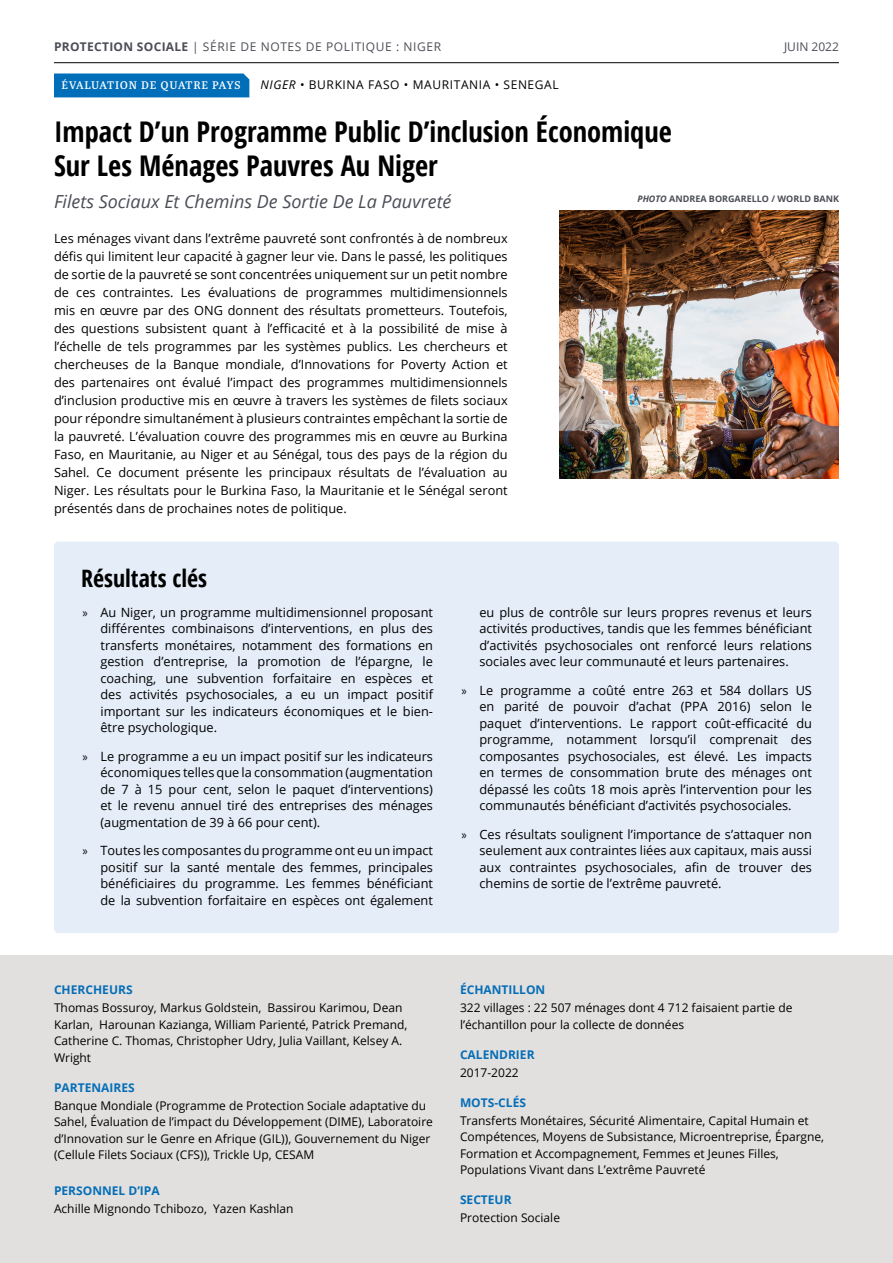
<style>
.page{position:relative;width:893px;height:1263px;background:#fff}
.page>*{position:absolute;margin:0;border:0;box-sizing:border-box;transform-origin:0 0}
.t1{font:700 condensed 28.5px/34.5px "Open Sans";color:#000}
.t2{font:700 condensed 24px "Open Sans";color:#000}
.t3{font:italic 18px "Open Sans";color:#4b4e56}
.t4{font:12.75px/16.5px "Open Sans";color:#000;text-align:justify}
.t5{font:12px/16.5px "Open Sans";color:#000}
.t6{font:700 12px "Open Sans";color:#056eb7}
.t7{font:12px "Open Sans";letter-spacing:.05em;color:#4b4e56}
.t8{font:12px "Open Sans";letter-spacing:.05em;color:#000}
.t9{font:600 12px "Bagatela";letter-spacing:.05em;color:#fff}
.t10{font:12px "Open Sans";color:#4b4e56}
.t11{font:700 9px "Open Sans";color:#4b4e56}
.s1{font-weight:700}
.s2{font-style:italic}
.s3{font-family:"Myriad Pro"}
</style>
<div class="page">
<div style="left:54px;top:74px;width:195px;height:23px;background:#006eb9"></div>
<div style="left:0;top:955px;width:893px;height:308px;background:#e2e0df"></div>
<div style="left:54px;top:542px;width:785px;height:391px;background:#e4edf8;border-radius:4px"></div>
<hr style="left:54px;top:62px;width:785px;height:1px;background:#000">
<img style="left:560px;top:210px;width:279px;height:268px">
<p class="t7" style="left:54px;top:39px;width:389px"><span class="s1">PROTECTION SOCIALE</span> | SÉRIE DE NOTES DE POLITIQUE : NIGER</p>
<p class="t9" style="left:62px;top:77px;width:180px">ÉVALUATION DE QUATRE PAYS</p>
<p class="t8" style="left:261px;top:77px;width:300px"><span class="s2">NIGER</span> • BURKINA FASO • MAURITANIA • SENEGAL</p>
<h1 class="t1" style="left:54px;top:113px;width:619px">Impact D’un Programme Public D’inclusion Économique<br>Sur Les Ménages Pauvres Au Niger</h1>
<p class="t10" style="left:784px;top:39px;width:56px">JUIN 2022</p>
<h3 class="t3" style="left:54px;top:189px;width:399px">Filets Sociaux Et Chemins De Sortie De La Pauvreté</h3>
<p class="t11" style="left:637px;top:192px;width:203px"><span class="s2">PHOTO</span> ANDREA BORGARELLO / WORLD BANK</p>
<p class="t4" style="left:54px;top:229px;width:455px;line-height:18px">Les ménages vivant dans l’extrême pauvreté sont confrontés à de nombreux défis qui limitent leur capacité à gagner leur vie. Dans le passé, les politiques de sortie de la pauvreté se sont concentrées uniquement sur un petit nombre de ces contraintes. Les évaluations de programmes multidimensionnels mis en œuvre par des ONG donnent des résultats prometteurs. Toutefois, des questions subsistent quant à l’efficacité et à la possibilité de mise à l’échelle de tels programmes par les systèmes publics. Les chercheurs et chercheuses de la Banque mondiale, d’Innovations for Poverty Action et des partenaires ont évalué l’impact des programmes multidimensionnels d’inclusion productive mis en œuvre à travers les systèmes de filets sociaux pour répondre simultanément à plusieurs contraintes empêchant la sortie de la pauvreté. L’évaluation couvre des programmes mis en œuvre au Burkina Faso, en Mauritanie, au Niger et au Sénégal, tous des pays de la région du Sahel. Ce document présente les principaux résultats de l’évaluation au Niger. Les résultats pour le Burkina Faso, la Mauritanie et le Sénégal seront présentés dans de prochaines notes de politique.</p>
<h2 class="t2" style="left:81px;top:561px;width:128px">Résultats clés</h2>
<p class="t4" style="left:101px;top:604px;width:334px;text-indent:-18px"><span class="s3">»</span> Au Niger, un programme multidimensionnel proposant différentes combinaisons d’interventions, en plus des transferts monétaires, notamment des formations en gestion d’entreprise, la promotion de l’épargne, le coaching, une subvention forfaitaire en espèces et des activités psychosociales, a eu un impact positif important sur les indicateurs économiques et le bien&shy;être psychologique.</p>
<p class="t4" style="left:101px;top:748px;width:334px;text-indent:-18px"><span class="s3">»</span> Le programme a eu un impact positif sur les indicateurs économiques telles que la consommation (augmentation de 7 à 15 pour cent, selon le paquet d’interventions) et le revenu annuel tiré des entreprises des ménages (augmentation de 39 à 66 pour cent).</p>
<p class="t4" style="left:101px;top:842px;width:334px;text-indent:-18px"><span class="s3">»</span> Toutes les composantes du programme ont eu un impact positif sur la santé mentale des femmes, principales bénéficiaires du programme. Les femmes bénéficiant de la subvention forfaitaire en espèces ont également</p>
<p class="t4" style="left:479px;top:604px;width:334px">eu plus de contrôle sur leurs propres revenus et leurs activités productives, tandis que les femmes bénéficiant d’activités psychosociales ont renforcé leurs relations sociales avec leur communauté et leurs partenaires.</p>
<p class="t4" style="left:479px;top:682px;width:334px;text-indent:-18px"><span class="s3">»</span> Le programme a coûté entre 263 et 584 dollars US en parité de pouvoir d’achat (PPA 2016) selon le paquet d’interventions. Le rapport coût-efficacité du programme, notamment lorsqu’il comprenait des composantes psychosociales, est élevé. Les impacts en termes de consommation brute des ménages ont dépassé les coûts 18 mois après l’intervention pour les communautés bénéficiant d’activités psychosociales.</p>
<p class="t4" style="left:479px;top:826px;width:334px;text-indent:-18px"><span class="s3">»</span> Ces résultats soulignent l’importance de s’attaquer non seulement aux contraintes liées aux capitaux, mais aussi aux contraintes psychosociales, afin de trouver des chemins de sortie de l’extrême pauvreté.</p>
<p class="t6" style="left:54px;top:981px;width:80px">CHERCHEURS</p>
<p class="t5" style="left:54px;top:999px;width:355px">Thomas Bossuroy, Markus Goldstein, Bassirou Karimou, Dean Karlan, Harounan Kazianga, William Parienté, Patrick Premand, Catherine C. Thomas, Christopher Udry, Julia Vaillant, Kelsey A.<br>Wright</p>
<p class="t6" style="left:54px;top:1079px;width:82px">PARTENAIRES</p>
<p class="t5" style="left:54px;top:1097px;width:380px">Banque Mondiale (Programme de Protection Sociale adaptative du Sahel, Évaluation de l’impact du Développement (DIME), Laboratoire d’Innovation sur le Genre en Afrique (GIL)), Gouvernement du Niger (Cellule Filets Sociaux (CFS)), Trickle Up, CESAM</p>
<p class="t6" style="left:54px;top:1182px;width:107px">PERSONNEL D’IPA</p>
<p class="t5" style="left:54px;top:1200px;width:241px">Achille Mignondo Tchibozo, Yazen Kashlan</p>
<p class="t6" style="left:460px;top:981px;width:87px">ÉCHANTILLON</p>
<p class="t5" style="left:460px;top:999px;width:334px">322 villages : 22 507 ménages dont 4 712 faisaient partie de l’échantillon pour la collecte de données</p>
<p class="t6" style="left:460px;top:1046px;width:76px">CALENDRIER</p>
<p class="t5" style="left:460px;top:1064px;width:60px">2017-2022</p>
<p class="t6" style="left:460px;top:1094px;width:68px">MOTS-CLÉS</p>
<p class="t5" style="left:460px;top:1112px;width:366px">Transferts Monétaires, Sécurité Alimentaire, Capital Humain et Compétences, Moyens de Subsistance, Microentreprise, Épargne, Formation et Accompagnement, Femmes et Jeunes Filles, Populations Vivant dans L’extrême Pauvreté</p>
<p class="t6" style="left:460px;top:1191px;width:53px">SECTEUR</p>
<p class="t5" style="left:460px;top:1209px;width:102px">Protection Sociale</p>
</div>
